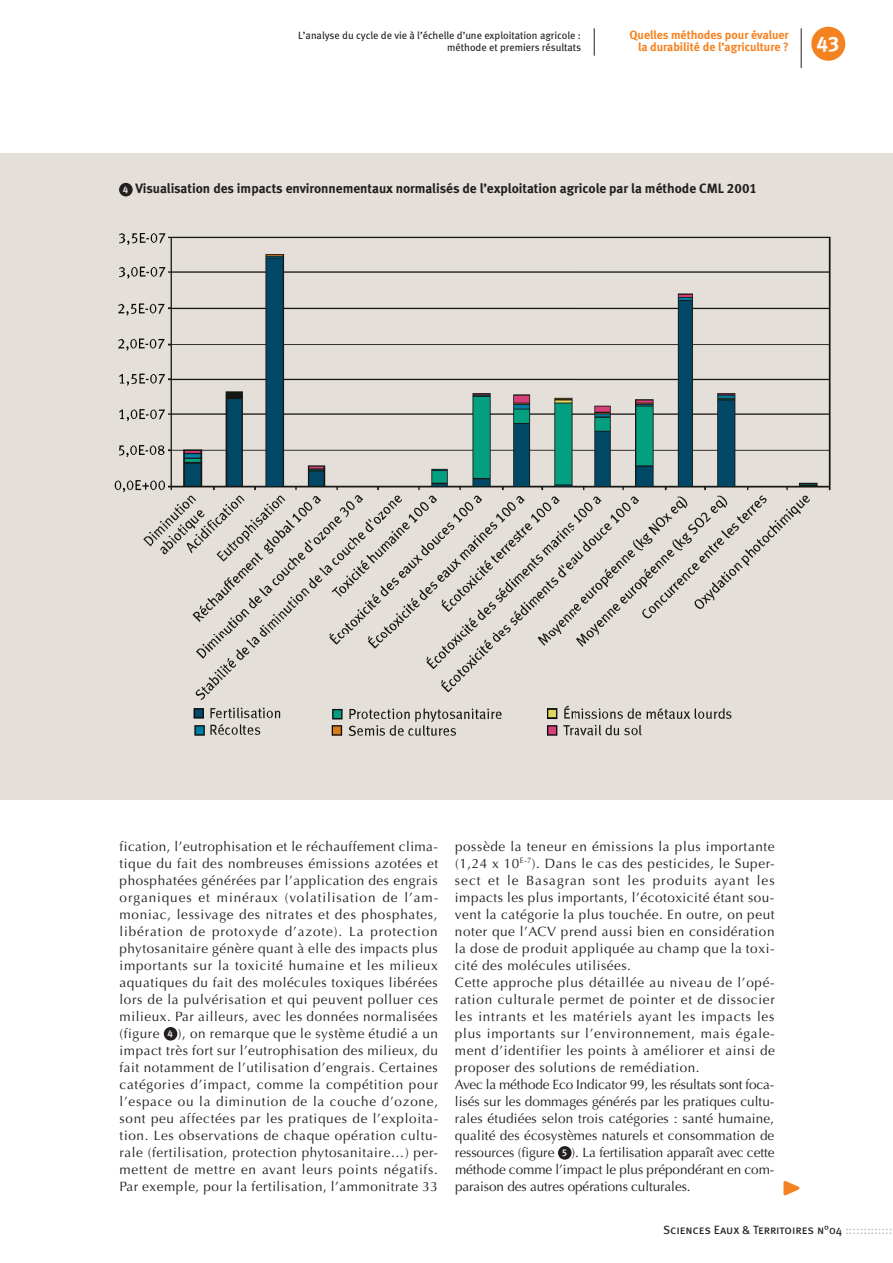
<style>
.page{position:relative;width:893px;height:1263px;background:#fff}
.page>*{position:absolute;margin:0;border:0;box-sizing:border-box;transform-origin:0 0}
.t1{font:21px "Meta Bold Caps Expert";color:#fff}
.t2{font:13.5px/17px "Optima";letter-spacing:.04em;color:#231f20;text-align:justify}
.t3{font:13.5px "Meta Bold LF";color:#231f20}
.t4{font:700 12px/12px "Meta";color:#f58220;text-align:right}
.t5{font:12px "Meta Book Caps";letter-spacing:-.005em;color:#231f20}
.t6{font:10.5px/12px "Meta Book LF";color:#231f20;text-align:right}
.s1{font-size:9.75px;color:#e4e0d9}
.s2{font-family:"Meta Bold LF";font-size:9.75px;color:#e4e0d9}
.s3{color:#bcbdc0}
</style>
<div class="page">
<div style="left:811px;top:27px;width:34px;height:34px;background:#f58220;border-radius:50%"></div>
<hr style="left:801px;top:28px;width:1px;height:40px;background:#231f20">
<svg style="left:594px;top:28px;width:1px;height:28px"></svg>
<div style="left:164px;top:1027px;width:13px;height:13px;background:#231f20;border-radius:50%"></div>
<div style="left:558px;top:1146px;width:14px;height:14px;background:#231f20;border-radius:50%"></div>
<div style="left:0;top:153px;width:893px;height:646px;background:#e4e0d9"></div>
<div style="left:119px;top:183px;width:14px;height:13px;background:#231f20;border-radius:50%"></div>
<img style="left:114px;top:233px;width:716px;height:502px">
<svg style="left:783px;top:1181px;width:17px;height:15px"></svg>
<p class="t6" style="left:298px;top:29px;width:284px">L’analyse du cycle de vie à l’échelle d’une exploitation agricole : méthode et premiers résultats</p>
<p class="t4" style="left:629px;top:29px;width:161px">Quelles méthodes pour évaluer la durabilité de l’agriculture ?</p>
<h1 class="t1" style="left:816px;top:31px;width:24px">43</h1>
<p class="t3" style="left:123px;top:181px;width:636px"><span class="s1">4</span> Visualisation des impacts environnementaux normalisés de l’exploitation agricole par la méthode CML 2001</p>
<p class="t2" style="left:120px;top:838px;width:320px">fication, l’eutrophisation et le réchauffement clima&shy;tique du fait des nombreuses émissions azotées et phosphatées générées par l’application des engrais organiques et minéraux (volatilisation de l’am&shy;moniac, lessivage des nitrates et des phosphates, libération de protoxyde d’azote). La protection phytosanitaire génère quant à elle des impacts plus importants sur la toxicité humaine et les milieux aquatiques du fait des molécules toxiques libérées lors de la pulvérisation et qui peuvent polluer ces milieux. Par ailleurs, avec les données normalisées (figure <span class="s2">4</span> ), on remarque que le système étudié a un impact très fort sur l’eutrophisation des milieux, du fait notamment de l’utilisation d’engrais. Certaines catégories d’impact, comme la compétition pour l’espace ou la diminution de la couche d’ozone, sont peu affectées par les pratiques de l’exploita&shy;tion. Les observations de chaque opération cultu&shy;rale (fertilisation, protection phytosanitaire…) per&shy;mettent de mettre en avant leurs points négatifs.<br>Par exemple, pour la fertilisation, l’ammonitrate 33</p>
<p class="t2" style="left:455px;top:838px;width:321px;text-align:left">possède la teneur en émissions la plus importante (1,24 x 10<sup>E-7</sup>). Dans le cas des pesticides, le Super&shy;sect et le Basagran sont les produits ayant les impacts les plus importants, l’écotoxicité étant sou&shy;vent la catégorie la plus touchée. En outre, on peut noter que l’ACV prend aussi bien en considération la dose de produit appliquée au champ que la toxi&shy;cité des molécules utilisées.<br>Cette approche plus détaillée au niveau de l’opé&shy;ration culturale permet de pointer et de dissocier les intrants et les matériels ayant les impacts les plus importants sur l’environnement, mais égale&shy;ment d’identifier les points à améliorer et ainsi de proposer des solutions de remédiation.<br>Avec la méthode Eco Indicator 99, les résultats sont foca&shy;lisés sur les dommages générés par les pratiques cultu&shy;rales étudiées selon trois catégories : santé humaine, qualité des écosystèmes naturels et consommation de ressources (figure <span class="s2">5</span> ). La fertilisation apparaît avec cette méthode comme l’impact le plus prépondérant en com&shy;paraison des autres opérations culturales.</p>
<p class="t5" style="left:663px;top:1223px;width:231px">Sciences Eaux &amp; Territoires n°04 <span class="s3">:::::::::::::</span></p>
</div>
